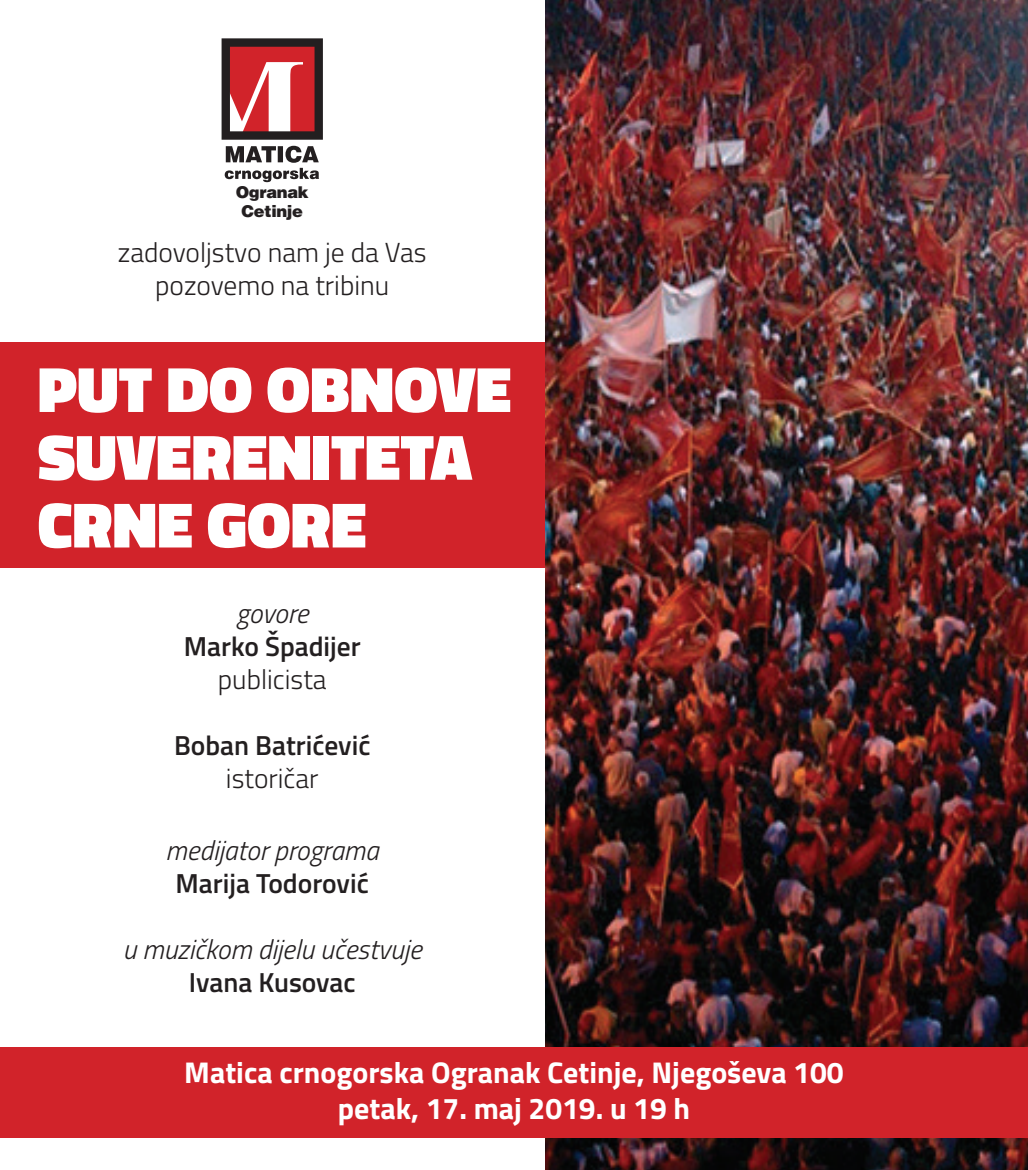
<style>
.page{position:relative;width:1028px;height:1170px;background:#fff}
.page>*{position:absolute;margin:0;border:0;box-sizing:border-box;transform-origin:0 0}
.t1{font:900 65px/67.8px "Titillium";color:#fff}
.t2{font:700 30px/36px "Titillium";color:#fff;text-align:center}
.t3{font:300 27.5px/33px "Titillium";color:#231f20;text-align:center}
.t4{font:600 27.5px "Titillium";color:#231f20}
.t5{font:italic 300 27.5px "Titillium";color:#231f20}
.t6{font:900 16.25px/19.5px "Helvetica LT Std";letter-spacing:-.02em;color:#231f20;text-align:center}
</style>
<div class="page">
<div style="left:0;top:342px;width:1028px;height:226px;background:#d1232a"></div>
<img style="left:546px;top:0;width:482px;height:1169px">
<div style="left:0;top:1047px;width:1028px;height:90px;background:#d1232a"></div>
<svg style="left:221px;top:38px;width:102px;height:102px"></svg>
<svg style="left:225px;top:146px;width:94px;height:36px"></svg>
<p class="t6" style="left:236px;top:182px;width:74px">Ogranak<br>Cetinje</p>
<p class="t3" style="left:118px;top:234px;width:310px">zadovoljstvo nam je da Vas pozovemo na tribinu</p>
<h1 class="t1" style="left:38px;top:355px;width:475px">PUT DO OBNOVE<br>SUVERENITETA<br>CRNE GORE</h1>
<p class="t5" style="left:236px;top:594px;width:74px">govore</p>
<p class="t4" style="left:184px;top:626px;width:178px">Marko Špadijer</p>
<p class="t3" style="left:218px;top:662px;width:110px">publicista</p>
<p class="t4" style="left:174px;top:725px;width:198px">Boban Batrićević</p>
<p class="t3" style="left:226px;top:761px;width:94px">istoričar</p>
<p class="t5" style="left:166px;top:830px;width:215px">medijator programa</p>
<p class="t4" style="left:175px;top:862px;width:195px">Marija Todorović</p>
<p class="t5" style="left:123px;top:929px;width:300px">u muzičkom dijelu učestvuje</p>
<p class="t4" style="left:189px;top:961px;width:168px">Ivana Kusovac</p>
<p class="t2" style="left:184px;top:1052px;width:661px">Matica crnogorska Ogranak Cetinje, Njegoševa 100 petak, 17. maj 2019. u 19 h</p>
</div>
